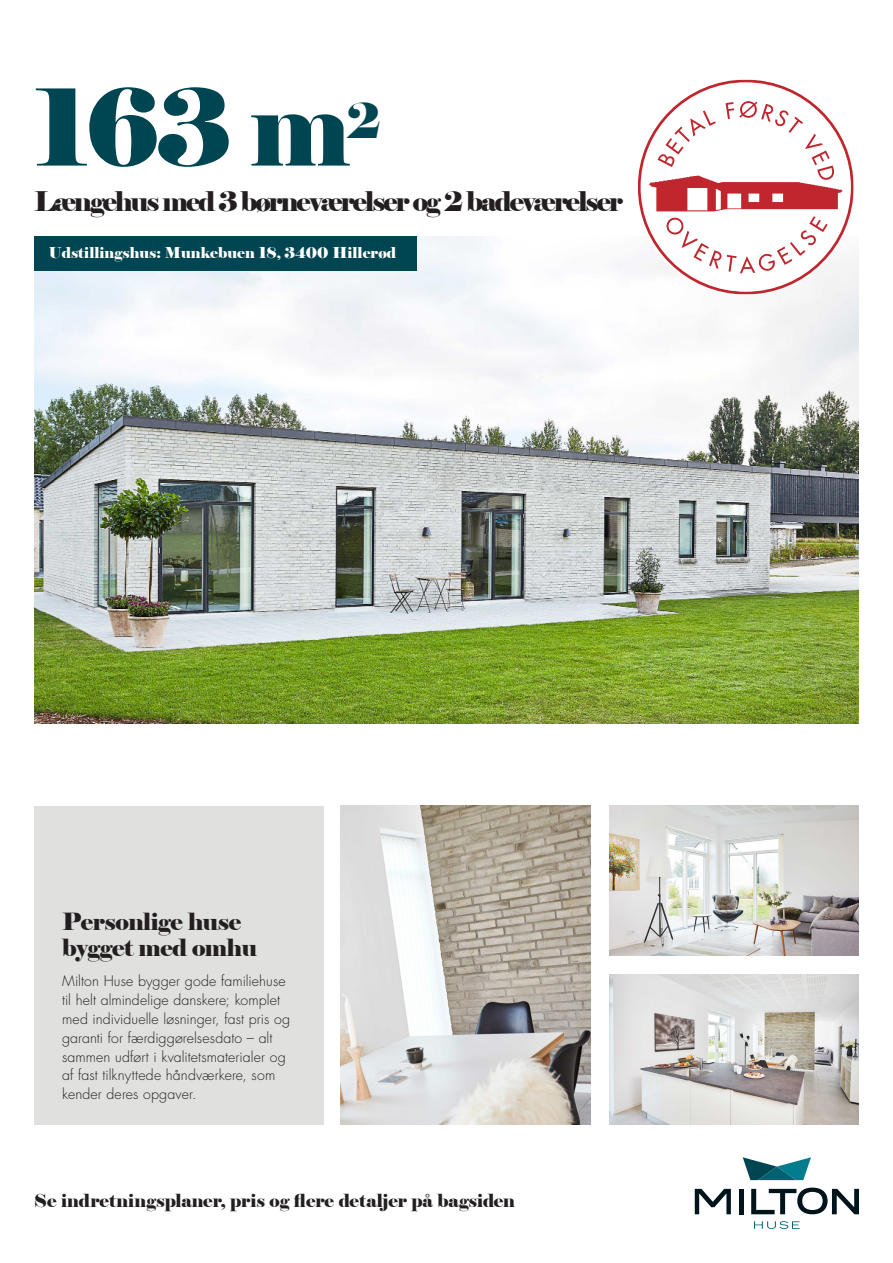
<style>
.page{position:relative;width:893px;height:1263px;background:#fff}
.page>*{position:absolute;margin:0;border:0;box-sizing:border-box;transform-origin:0 0}
.t1{font:105.75px "Elephant";color:#004652}
.t2{font:27px "Elephant";letter-spacing:-.07em;color:#231f20}
.t3{font:23.55px "Elephant";letter-spacing:-.02em;color:#231f20}
.t4{font:18px "Elephant";letter-spacing:-.005em;color:#231f20}
.t5{font:15px "Elephant";color:#fff}
.t6{font:300 14.1px/18.9px "Futura LT Pro";letter-spacing:.01em;color:#231f20}
</style>
<div class="page">
<img style="left:340px;top:806px;width:519px;height:319px">
<img style="left:34px;top:236px;width:825px;height:488px">
<div style="left:34px;top:806px;width:289px;height:319px;background:#e0e1df"></div>
<svg style="left:743px;top:1157px;width:68px;height:23px"></svg>
<div style="left:739px;top:1189px;width:5px;height:25px;background:#00141b"></div>
<svg style="left:751px;top:1187px;width:108px;height:27px"></svg>
<svg style="left:695px;top:1189px;width:36px;height:25px"></svg>
<svg style="left:754px;top:1221px;width:46px;height:8px"></svg>
<svg style="left:638px;top:80px;width:216px;height:214px"></svg>
<svg style="left:648px;top:101px;width:195px;height:172px"></svg>
<div style="left:34px;top:236px;width:383px;height:34px;background:#004652"></div>
<div style="left:591px;top:800px;width:17px;height:350px;background:#fff"></div>
<div style="left:596px;top:956px;width:276px;height:17px;background:#fff"></div>
<p class="t1" style="left:34px;top:62px;width:349px">163 m<sup>2</sup></p>
<p class="t2" style="left:34px;top:184px;width:590px">Længehus med 3 børneværelser og 2 badeværelser</p>
<p class="t5" style="left:49px;top:244px;width:349px">Udstillingshus: Munkebuen 18, 3400 Hillerød</p>
<p class="t3" style="left:62px;top:907px;width:181px">Personlige huse</p>
<p class="t3" style="left:62px;top:932px;width:196px">bygget med omhu</p>
<p class="t6" style="left:62px;top:971px;width:229px">Milton Huse bygger gode familiehuse til helt almindelige danskere; komplet med individuelle løsninger, fast pris og garanti for færdiggørelsesdato – alt sammen udført i kvalitetsmaterialer og af fast tilknyttede håndværkere, som kender deres opgaver.</p>
<p class="t4" style="left:34px;top:1189px;width:483px">Se indretningsplaner, pris og flere detaljer på bagsiden</p>
</div>
